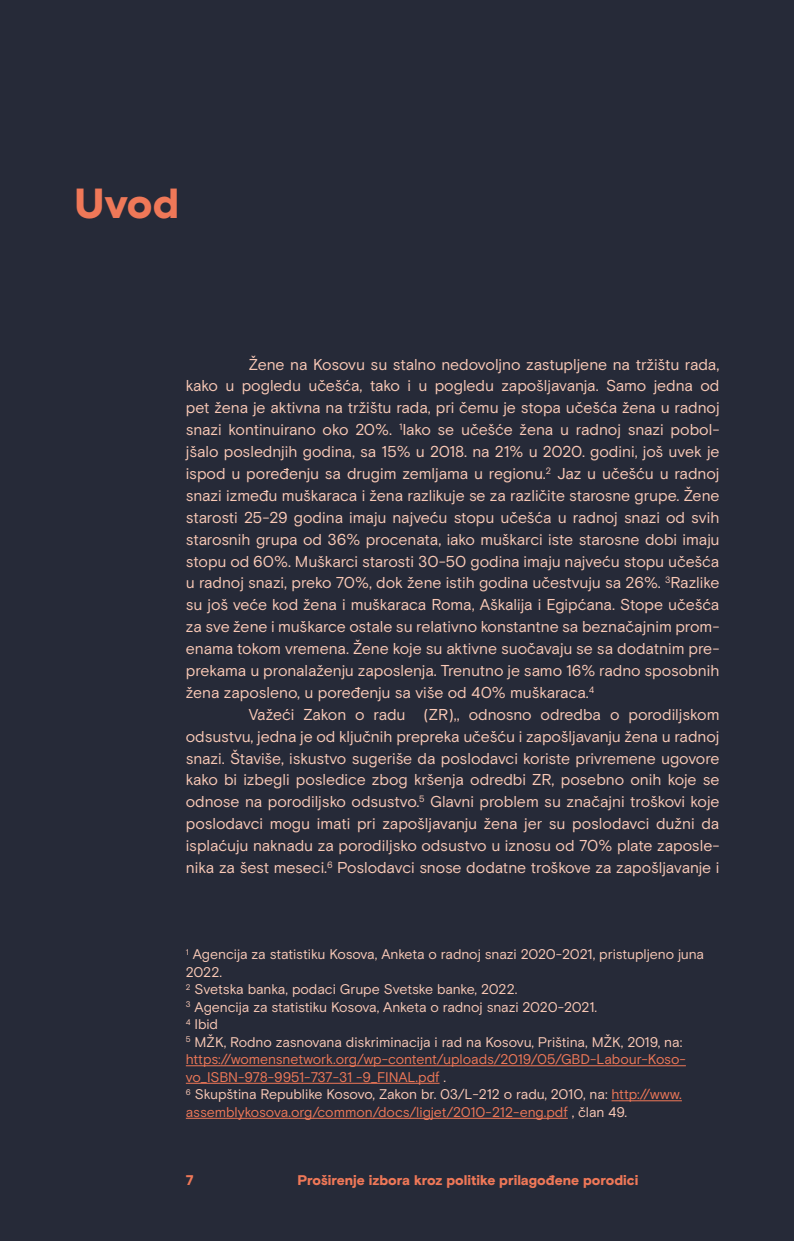
<style>
.page{position:relative;width:794px;height:1241px;background:#fff}
.page>*{position:absolute;margin:0;border:0;box-sizing:border-box;transform-origin:0 0}
.t1{font:900 42px "Basis Grotesque Pro";color:#ef7858}
.t2{font:15.75px "Basis Grotesque Pro";letter-spacing:-.005em;color:#fac9b6}
.t3{font:14px/17.5px "Basis Grotesque Pro";letter-spacing:-.01em;color:#fac9b6}
.t4{font:900 14px "Basis Grotesque Pro";color:#ef7858}
.s1{color:#ef7858}
</style>
<div class="page">
<div style="left:0;top:0;width:794px;height:1240px;background:#262a38"></div>
<hr style="left:186px;top:1065px;width:500px;height:1px;background:#ef7858">
<hr style="left:186px;top:1082px;width:253px;height:1px;background:#ef7858">
<hr style="left:611px;top:1100px;width:71px;height:1px;background:#ef7858">
<hr style="left:186px;top:1117px;width:382px;height:1px;background:#ef7858">
<h1 class="t1" style="left:74px;top:179px;width:106px">Uvod</h1>
<p class="t2" style="left:249px;top:355px;width:472px">Žene na Kosovu su stalno nedovoljno zastupljene na tržištu rada,</p>
<p class="t2" style="left:186px;top:376px;width:535px">kako u pogledu učešća, tako i u pogledu zapošljavanja. Samo jedna od</p>
<p class="t2" style="left:186px;top:398px;width:535px">pet žena je aktivna na tržištu rada, pri čemu je stopa učešća žena u radnoj</p>
<p class="t2" style="left:186px;top:420px;width:535px">snazi kontinuirano oko 20%. <sup>1</sup>Iako se učešće žena u radnoj snazi pobol-</p>
<p class="t2" style="left:186px;top:442px;width:535px">jšalo poslednjih godina, sa 15% u 2018. na 21% u 2020. godini, još uvek je</p>
<p class="t2" style="left:186px;top:464px;width:535px">ispod u poređenju sa drugim zemljama u regionu.<sup>2</sup> Jaz u učešću u radnoj</p>
<p class="t2" style="left:186px;top:486px;width:535px">snazi između muškaraca i žena razlikuje se za različite starosne grupe. Žene</p>
<p class="t2" style="left:186px;top:508px;width:535px">starosti 25-29 godina imaju najveću stopu učešća u radnoj snazi od svih</p>
<p class="t2" style="left:186px;top:530px;width:535px">starosnih grupa od 36% procenata, iako muškarci iste starosne dobi imaju</p>
<p class="t2" style="left:186px;top:551px;width:535px">stopu od 60%. Muškarci starosti 30-50 godina imaju najveću stopu učešća</p>
<p class="t2" style="left:186px;top:573px;width:535px">u radnoj snazi, preko 70%, dok žene istih godina učestvuju sa 26%. <sup>3</sup>Razlike</p>
<p class="t2" style="left:186px;top:595px;width:535px">su još veće kod žena i muškaraca Roma, Aškalija i Egipćana. Stope učešća</p>
<p class="t2" style="left:186px;top:617px;width:535px">za sve žene i muškarce ostale su relativno konstantne sa beznačajnim prom-</p>
<p class="t2" style="left:186px;top:639px;width:535px">enama tokom vremena. Žene koje su aktivne suočavaju se sa dodatnim pre-</p>
<p class="t2" style="left:186px;top:661px;width:535px">prekama u pronalaženju zaposlenja. Trenutno je samo 16% radno sposobnih</p>
<p class="t2" style="left:186px;top:683px;width:410px">žena zaposleno, u poređenju sa više od 40% muškaraca.<sup>4</sup></p>
<p class="t2" style="left:249px;top:705px;width:472px">Važeći Zakon o radu (ZR),, odnosno odredba o porodiljskom</p>
<p class="t2" style="left:186px;top:726px;width:535px">odsustvu, jedna je od ključnih prepreka učešću i zapošljavanju žena u radnoj</p>
<p class="t2" style="left:186px;top:748px;width:535px">snazi. Štaviše, iskustvo sugeriše da poslodavci koriste privremene ugovore</p>
<p class="t2" style="left:186px;top:770px;width:535px">kako bi izbegli posledice zbog kršenja odredbi ZR, posebno onih koje se</p>
<p class="t2" style="left:186px;top:792px;width:535px">odnose na porodiljsko odsustvo.<sup>5</sup> Glavni problem su značajni troškovi koje</p>
<p class="t2" style="left:186px;top:814px;width:535px">poslodavci mogu imati pri zapošljavanju žena jer su poslodavci dužni da</p>
<p class="t2" style="left:186px;top:836px;width:535px">isplaćuju naknadu za porodiljsko odsustvo u iznosu od 70% plate zaposle-</p>
<p class="t2" style="left:186px;top:858px;width:535px">nika za šest meseci.<sup>6</sup> Poslodavci snose dodatne troškove za zapošljavanje i</p>
<p class="t3" style="left:186px;top:945px;width:520px"><sup>1</sup> Agencija za statistiku Kosova, Anketa o radnoj snazi 2020-2021, pristupljeno juna 2022.<br><sup>2</sup> Svetska banka, podaci Grupe Svetske banke, 2022.<br><sup>3</sup> Agencija za statistiku Kosova, Anketa o radnoj snazi 2020-2021.<br><sup>4</sup> Ibid<br><sup>5</sup> MŽK, Rodno zasnovana diskriminacija i rad na Kosovu, Priština, MŽK, 2019, na: <span class="s1">https://womensnetwork.org/wp-content/uploads/2019/05/GBD-Labour-Koso&shy;vo_ISBN-978-9951-737-31 -9_FINAL.pdf</span> .<br><sup>6</sup> Skupština Republike Kosovo, Zakon br. 03/L-212 o radu, 2010, na: <span class="s1">http://www. assemblykosova.org/common/docs/ligjet/2010-212-eng.pdf</span> , član 49.</p>
<p class="t4" style="left:186px;top:1171px;width:9px">7</p>
<p class="t4" style="left:297px;top:1171px;width:342px">Proširenje izbora kroz politike prilagođene porodici</p>
</div>
